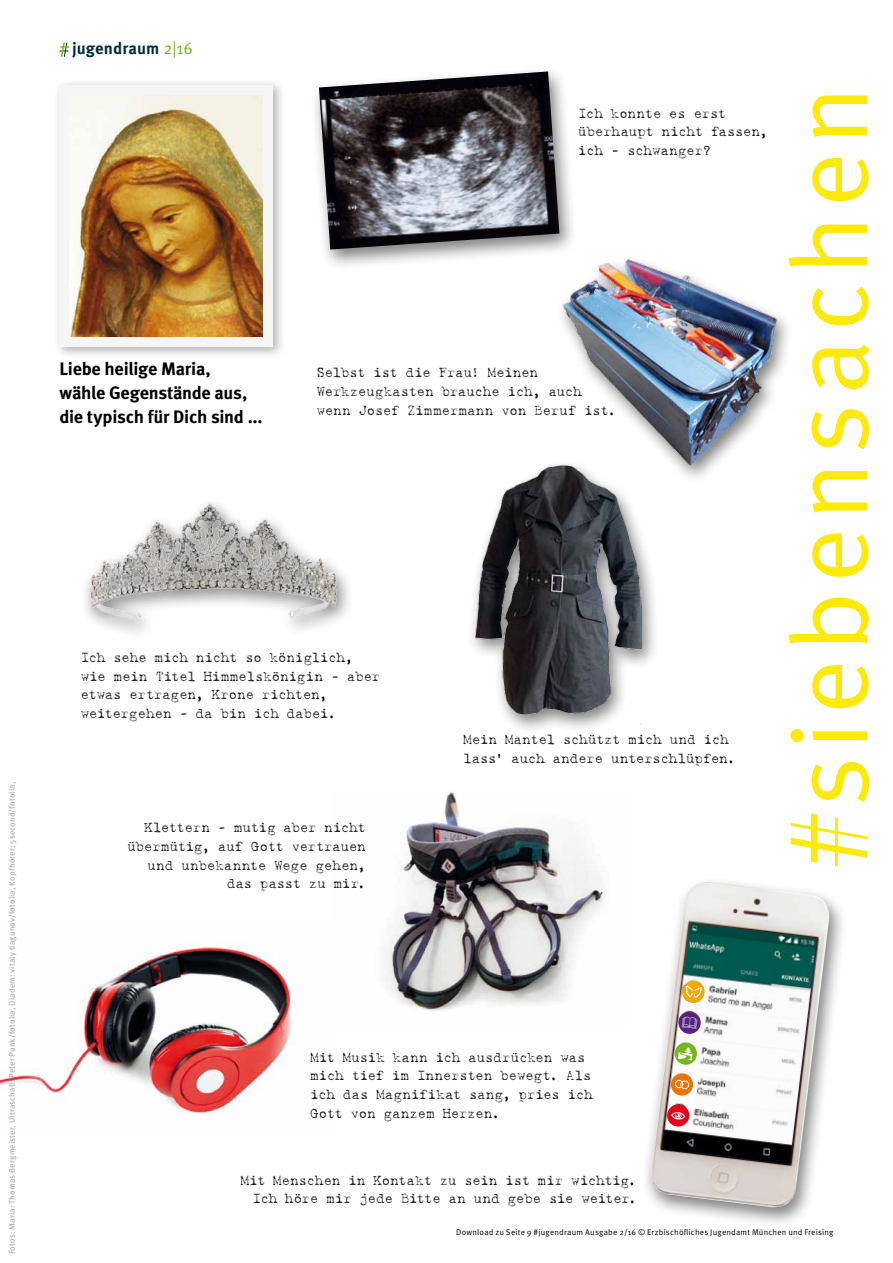
<style>
.page{position:relative;width:893px;height:1263px;background:#fff}
.page>*{position:absolute;margin:0;border:0;box-sizing:border-box;transform-origin:0 0}
.t1{font:108px "Meta Pro";letter-spacing:.06em;color:#fcea0d}
.t2{font:700 18px/24px "Meta Pro";letter-spacing:-.015em;color:#000}
.t3{font:700 16.5px "Meta Pro";color:#002d3e}
.t4{font:13.5px/18.8px "Gabriele Light Ribbon FG";letter-spacing:.015em;color:#000}
.t5{font:8.25px "Meta Pro";letter-spacing:.02em;color:#9c9e9f}
.t6{font:8.25px "Meta Pro";letter-spacing:.02em;color:#000}
.s1{font-weight:400;color:#7ab51d}
</style>
<div class="page">
<img style="left:0;top:943px;width:297px;height:170px">
<img style="left:386px;top:792px;width:217px;height:219px">
<div style="left:54px;top:79px;width:231px;height:280px;background:#000;opacity:.3"></div>
<div style="left:60px;top:85px;width:213px;height:262px;background:#f6f6f6"></div>
<img style="left:70px;top:95px;width:193px;height:241px">
<svg style="left:791px;top:813px;width:76px;height:54px"></svg>
<div style="left:80px;top:497px;width:274px;height:143px;background:#000;opacity:.5"></div>
<img style="left:88px;top:502px;width:250px;height:119px">
<div style="left:554px;top:254px;width:240px;height:231px;background:#000;opacity:.5"></div>
<img style="left:554px;top:254px;width:240px;height:212px">
<div style="left:309px;top:65px;width:268px;height:205px;background:#000;opacity:.5"></div>
<img style="left:319px;top:71px;width:240px;height:179px">
<div style="left:466px;top:459px;width:194px;height:284px;background:#000;opacity:.5"></div>
<img style="left:476px;top:463px;width:165px;height:261px">
<div style="left:641px;top:876px;width:206px;height:352px;background:#000;opacity:.5"></div>
<img style="left:648px;top:882px;width:184px;height:328px">
<svg style="left:670px;top:1073px;width:24px;height:23px"></svg>
<svg style="left:682px;top:980px;width:23px;height:23px"></svg>
<div style="left:680px;top:1080px;width:9px;height:9px;border:1px solid #fff;border-radius:50%"></div>
<div style="left:675px;top:1080px;width:8px;height:8px;border:1px solid #fff;border-radius:50%"></div>
<svg style="left:60px;top:42px;width:9px;height:15px"></svg>
<svg style="left:678px;top:1011px;width:23px;height:23px"></svg>
<svg style="left:674px;top:1042px;width:24px;height:23px"></svg>
<svg style="left:666px;top:1104px;width:24px;height:23px"></svg>
<p class="t5" style="left:7px;top:1254px;width:474px;rotate:-90deg">Fotos: Maria: Thomas Bergmeister, Ultraschall: Peter Punk/fotolia, Diadem: vitaly tiagunov/fotolia, Kopfhörer: 5second/fotolia,</p>
<p class="t3" style="left:72px;top:38px;width:123px">jugendraum <span class="s1">2|16</span></p>
<p class="t4" style="left:578px;top:104px;width:191px">Ich konnte es erst überhaupt nicht fassen, ich – schwanger?</p>
<h2 class="t2" style="left:60px;top:357px;width:205px">Liebe heilige Maria,<br>wähle Gegenstände aus, die typisch für Dich sind ...</h2>
<p class="t4" style="left:317px;top:363px;width:301px">Selbst ist die Frau! Meinen<br>Werkzeugkasten brauche ich, auch wenn Josef Zimmermann von Beruf ist.</p>
<p class="t4" style="left:81px;top:648px;width:301px">Ich sehe mich nicht so königlich, wie mein Titel Himmelskönigin – aber etwas ertragen, Krone richten, weitergehen - da bin ich dabei.</p>
<p class="t4" style="left:127px;top:818px;width:240px;text-align:right">Klettern - mutig aber nicht übermütig, auf Gott vertrauen und unbekannte Wege gehen, das passt zu mir.</p>
<p class="t4" style="left:463px;top:730px;width:273px">Mein Mantel schützt mich und ich lass‘ auch andere unterschlüpfen.</p>
<h1 class="t1" style="left:762px;top:808px;width:724px;rotate:-90deg">siebensachen</h1>
<p class="t4" style="left:310px;top:1047px;width:284px">Mit Musik kann ich ausdrücken was mich tief im Innersten bewegt. Als ich das Magnifikat sang, pries ich<br>Gott von ganzem Herzen.</p>
<p class="t4" style="left:241px;top:1170px;width:397px;text-align:right">Mit Menschen in Kontakt zu sein ist mir wichtig.<br>Ich höre mir jede Bitte an und gebe sie weiter.</p>
<p class="t6" style="left:456px;top:1227px;width:379px">Download zu Seite 9 #jugendraum Ausgabe 2/16 © Erzbischöfliches Jugendamt München und Freising</p>
</div>
